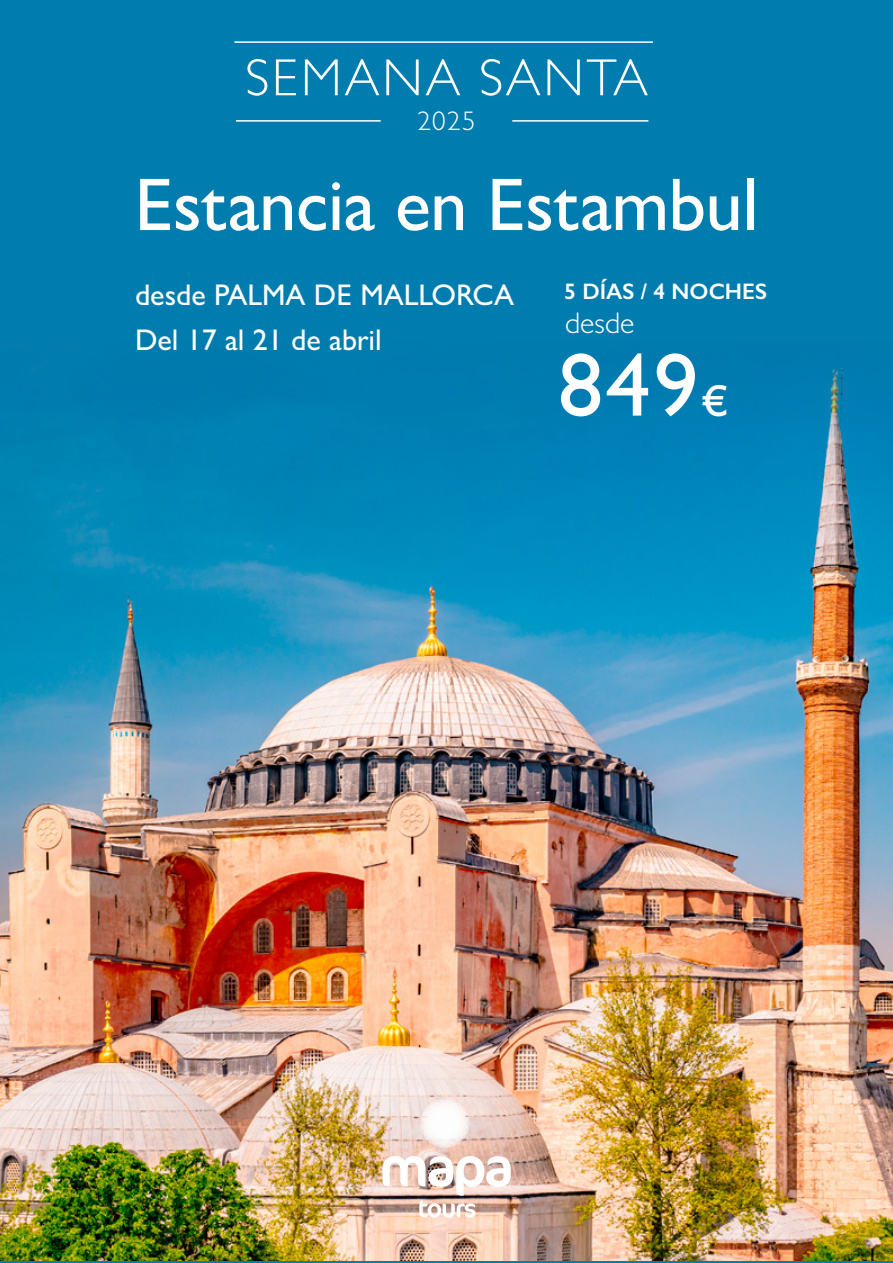
<style>
.page{position:relative;width:893px;height:1263px;background:#007cae}
.page>*{position:absolute;margin:0;border:0;box-sizing:border-box;transform-origin:0 0}
.t1{font:500 90px "Gill Sans";color:#fff}
.t2{font:500 75px "Gill Sans";letter-spacing:-.01em;color:#fff}
.t3{font:300 52.5px "Gill Sans";letter-spacing:.05em;color:#fff}
.t4{font:500 30px/44.5px "Gill Sans";color:#fff}
.t5{font:300 30px "Gill Sans";color:#fff}
.t6{font:300 27px "Gill Sans";color:#fff}
.t7{font:600 22.5px "Gill Sans";color:#fff}
.s1{font-size:45px}
</style>
<div class="page">
<img style="left:0;top:368px;width:893px;height:893px">
<div style="left:432px;top:1099px;width:25px;height:49px;background:#f4e4e0;border-radius:50%"></div>
<div style="left:420px;top:1111px;width:50px;height:25px;background:#ede0de;border-radius:50%"></div>
<svg style="left:421px;top:1100px;width:48px;height:47px;background:#f7efec"></svg>
<img style="left:382px;top:1156px;width:129px;height:62px">
<hr style="left:236px;top:120px;width:145px;height:2px;background:#fff">
<hr style="left:512px;top:120px;width:136px;height:2px;background:#fff">
<hr style="left:234px;top:41px;width:419px;height:2px;background:#fff">
<h3 class="t3" style="left:245px;top:46px;width:405px">SEMANA SANTA</h3>
<p class="t6" style="left:417px;top:104px;width:60px">2025</p>
<h2 class="t2" style="left:135px;top:160px;width:625px">Estancia en Estambul</h2>
<p class="t4" style="left:135px;top:272px;width:381px">desde PALMA DE MALLORCA<br>Del 17 al 21 de abril</p>
<p class="t7" style="left:564px;top:278px;width:204px">5 DÍAS / 4 NOCHES</p>
<p class="t5" style="left:565px;top:305px;width:71px">desde</p>
<h1 class="t1" style="left:558px;top:332px;width:172px">849<span class="s1">€</span></h1>
</div>
